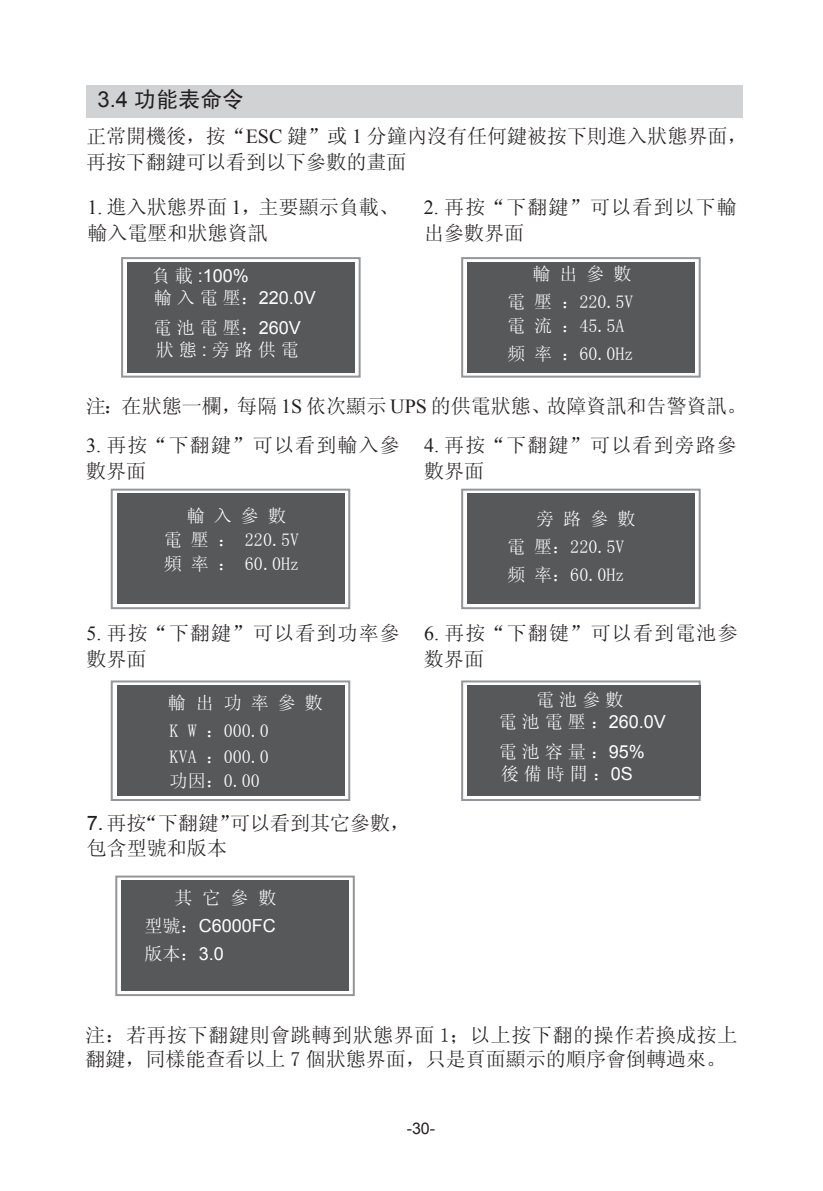
<style>
.page{position:relative;width:823px;height:1191px;background:#fff}
.page>*{position:absolute;margin:0;border:0;box-sizing:border-box;transform-origin:0 0}
.t1{font:22px "Sim Hei";color:#231f20}
.t2{font:20px/26px "Sim Sun";color:#231f20}
.t3{font:20px/26px "Sim Sun";letter-spacing:.055em;color:#231f20}
.t4{font:20px/24px "Sim Sun";letter-spacing:.03em;color:#231f20}
.t5{font:18px/24px "Sim Sun";color:#fff}
.t6{font:18px/22px "Sim Sun";letter-spacing:.28em;color:#fff}
.t7{font:18px/22px "Arial";color:#fff}
.t8{font:18px/28px "Sim Sun";letter-spacing:.5em;color:#fff;text-align:right}
.t9{font:16px "Arial";color:#231f20}
.s1{font-family:"Arial"}
.s2{font-family:"Times New Roman"}
.s3{font-family:"Sim Sun"}
</style>
<div class="page">
<div style="left:111px;top:488px;width:239px;height:121px;border:2px solid #939598"></div>
<div style="left:116px;top:494px;width:228px;height:110px;background:#57585a"></div>
<div style="left:111px;top:680px;width:239px;height:121px;border:2px solid #939598"></div>
<div style="left:116px;top:685px;width:228px;height:110px;background:#57585a"></div>
<div style="left:466px;top:494px;width:228px;height:110px;background:#57585a"></div>
<div style="left:461px;top:488px;width:239px;height:121px;border:2px solid #939598"></div>
<div style="left:461px;top:680px;width:239px;height:121px;border:2px solid #939598"></div>
<div style="left:466px;top:685px;width:234px;height:110px;background:#57585a"></div>
<div style="left:461px;top:257px;width:239px;height:120px;border:2px solid #939598"></div>
<div style="left:466px;top:262px;width:228px;height:110px;background:#57585a"></div>
<div style="left:86px;top:85px;width:656px;height:33px;background:#d1d2d4"></div>
<div style="left:115px;top:875px;width:239px;height:121px;border:2px solid #939598"></div>
<div style="left:121px;top:880px;width:228px;height:111px;background:#57585a"></div>
<div style="left:127px;top:262px;width:227px;height:110px;background:#57585a"></div>
<div style="left:121px;top:257px;width:239px;height:120px;border:2px solid #939598"></div>
<p class="t1" style="left:97px;top:88px;width:148px"><span class="s1">3.4</span> 功能表命令</p>
<p class="t2" style="left:86px;top:123px;width:662px">正常開機後，按“<span class="s2">ESC</span> 鍵”或 <span class="s2">1</span> 分鐘內沒有任何鍵被按下則進入狀態界面，再按下翻鍵可以看到以下參數的畫面</p>
<p class="t3" style="left:423px;top:193px;width:314px"><span class="s2">2.</span> 再按“下翻鍵”可以看到以下輸出參數界面</p>
<p class="t2" style="left:87px;top:193px;width:312px"><span class="s2">1.</span> 進入狀態界面 <span class="s2">1</span>，主要顯示負載、輸入電壓和狀態資訊</p>
<p class="t7" style="left:151px;top:265px;width:166px"><span class="s3">負載</span> :100%<br><span class="s3">輸入電壓：</span>220.0V</p>
<p class="t6" style="left:153px;top:317px;width:149px">電池電壓：<span class="s1">260V</span>狀態 <span class="s1">:</span> 旁路供電</p>
<p class="t8" style="left:507px;top:260px;width:127px">輸出參數<br>電壓：220.5V</p>
<p class="t5" style="left:507px;top:312px;width:127px;line-height:28px">電流：45.5A频率：60.0Hz</p>
<p class="t2" style="left:86px;top:393px;width:661px">注：在狀態一欄，每隔 <span class="s2">1S</span> 依次顯示 <span class="s2">UPS</span> 的供電狀態、故障資訊和告警資訊。</p>
<p class="t3" style="left:86px;top:431px;width:315px"><span class="s2">3.</span> 再按“下翻鍵”可以看到輸入參數界面</p>
<p class="t5" style="left:164px;top:504px;width:137px;text-align:center">輸入參數<br>電壓： 220.5V頻率： 60.0Hz</p>
<p class="t3" style="left:86px;top:620px;width:315px"><span class="s2">5.</span> 再按“下翻鍵”可以看到功率參數界面</p>
<p class="t6" style="left:167px;top:688px;width:157px;line-height:28px">輸 出 功率參數<br>K W ：000.0</p>
<p class="t5" style="left:169px;top:744px;width:101px">KVA ：000.0功因：0.00</p>
<p class="t2" style="left:87px;top:811px;width:325px;line-height:24px"><span class="s1">7.</span>再按“下翻鍵”可以看到其它參數，包含型號和版本</p>
<p class="t6" style="left:174px;top:887px;width:104px">其 它 參 數</p>
<p class="t7" style="left:144px;top:915px;width:133px"><span class="s3">型號：</span>C6000FC</p>
<p class="t6" style="left:144px;top:943px;width:81px">版本：<span class="s1">3.0</span></p>
<p class="t3" style="left:424px;top:431px;width:314px"><span class="s2">4.</span> 再按“下翻鍵”可以看到旁路參數界面</p>
<p class="t5" style="left:507px;top:505px;width:130px;line-height:28px;text-indent:29px">旁路參數電壓：220.5V频率：60.0Hz</p>
<p class="t3" style="left:423px;top:620px;width:315px"><span class="s2">6.</span> 再按“下翻键”可以看到電池参数界面</p>
<p class="t6" style="left:536px;top:688px;width:89px">電池參數</p>
<p class="t7" style="left:498px;top:710px;width:169px"><span class="s3">電池電壓：</span>260.0V</p>
<p class="t6" style="left:498px;top:740px;width:148px">電池容量：<span class="s1">95%</span>後備時間：<span class="s1">0S</span></p>
<p class="t4" style="left:85px;top:1023px;width:653px">注：若再按下翻鍵則會跳轉到狀態界面 1；以上按下翻的操作若換成按上翻鍵，同樣能查看以上 7 個狀態界面，只是頁面顯示的順序會倒轉過來。</p>
<p class="t9" style="left:406px;top:1117px;width:30px">-30-</p>
</div>
